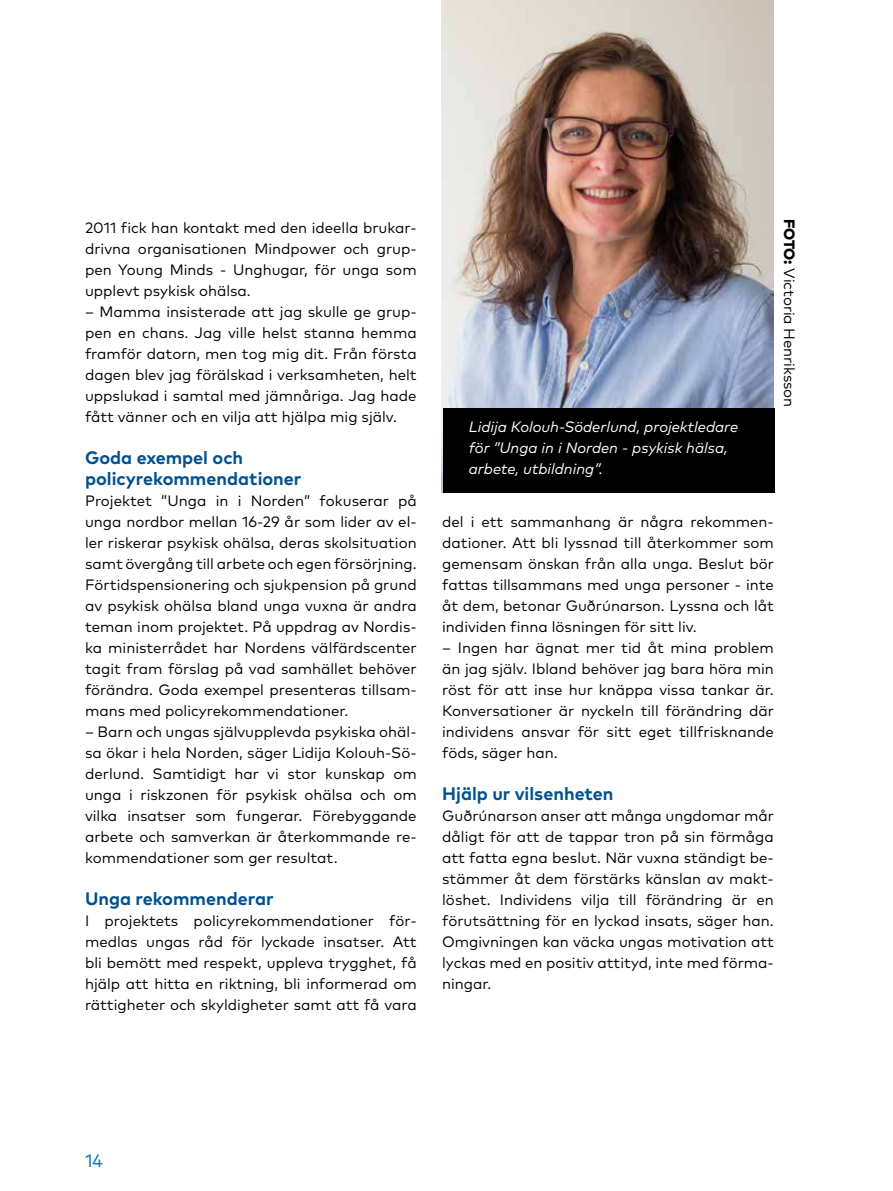
<style>
.page{position:relative;width:893px;height:1191px;background:#fff}
.page>*{position:absolute;margin:0;border:0;box-sizing:border-box;transform-origin:0 0}
.t1{font:700 18px/21px "Mark Pro";color:#00518d}
.t2{font:18px "Mark Pro";color:#0070b7}
.t3{font:15px/21px "Mark Pro";color:#000;text-align:justify}
.t4{font:italic 15px/21px "Mark Pro";color:#fff}
.s1{font-weight:800}
</style>
<div class="page">
<hr style="left:892px;top:0;width:1px;height:1191px;background:#bcdff7">
<img style="left:442px;top:0;width:332px;height:492px">
<div style="left:443px;top:408px;width:332px;height:84px;background:#000"></div>
<div style="left:781px;top:801px;width:112px;height:320px;background:#fff"></div>
<p class="t3" style="left:85px;top:216px;width:333px">2011 fick han kontakt med den ideella brukar&shy;drivna organisationen Mindpower och grup&shy;pen Young Minds - Unghugar, för unga som upplevt psykisk ohälsa.</p>
<p class="t3" style="left:85px;top:300px;width:333px">– Mamma insisterade att jag skulle ge grup&shy;pen en chans. Jag ville helst stanna hemma framför datorn, men tog mig dit. Från första dagen blev jag förälskad i verksamheten, helt uppslukad i samtal med jämnåriga. Jag hade fått vänner och en vilja att hjälpa mig själv.</p>
<p class="t1" style="left:85px;top:446px;width:218px">Goda exempel och policyrekommendationer</p>
<p class="t3" style="left:85px;top:489px;width:333px">Projektet ”Unga in i Norden” fokuserar på unga nordbor mellan 16-29 år som lider av el&shy;ler riskerar psykisk ohälsa, deras skolsituation samt övergång till arbete och egen försörjning.<br>Förtidspensionering och sjukpension på grund av psykisk ohälsa bland unga vuxna är andra teman inom projektet. På uppdrag av Nordis&shy;ka ministerrådet har Nordens välfärdscenter tagit fram förslag på vad samhället behöver förändra. Goda exempel presenteras tillsam&shy;mans med policyrekommendationer.</p>
<p class="t3" style="left:85px;top:720px;width:333px">– Barn och ungas självupplevda psykiska ohäl&shy;sa ökar i hela Norden, säger Lidija Kolouh-Sö&shy;derlund. Samtidigt har vi stor kunskap om unga i riskzonen för psykisk ohälsa och om vilka insatser som fungerar. Förebyggande arbete och samverkan är återkommande re&shy;kommendationer som ger resultat.</p>
<p class="t1" style="left:85px;top:887px;width:190px">Unga rekommenderar</p>
<p class="t3" style="left:85px;top:909px;width:333px">I projektets policyrekommendationer för&shy;medlas ungas råd för lyckade insatser. Att bli bemött med respekt, uppleva trygghet, få hjälp att hitta en riktning, bli informerad om rättigheter och skyldigheter samt att få vara</p>
<p class="t4" style="left:469px;top:415px;width:271px">Lidija Kolouh-Söderlund, projektledare för ”Unga in i Norden - psykisk hälsa, arbete, utbildning”.</p>
<p class="t3" style="left:801px;top:219px;width:190px;rotate:90deg"><span class="s1">FOTO:</span> Victoria Henriksson</p>
<p class="t3" style="left:442px;top:510px;width:333px">del i ett sammanhang är några rekommen&shy;dationer. Att bli lyssnad till återkommer som gemensam önskan från alla unga. Beslut bör fattas tillsammans med unga personer - inte åt dem, betonar Guðrúnarson. Lyssna och låt individen finna lösningen för sitt liv.</p>
<p class="t3" style="left:442px;top:636px;width:333px">– Ingen har ägnat mer tid åt mina problem än jag själv. Ibland behöver jag bara höra min röst för att inse hur knäppa vissa tankar är.<br>Konversationer är nyckeln till förändring där individens ansvar för sitt eget tillfrisknande föds, säger han.</p>
<p class="t1" style="left:442px;top:781px;width:173px">Hjälp ur vilsenheten</p>
<p class="t3" style="left:442px;top:804px;width:333px">Guðrúnarson anser att många ungdomar mår dåligt för att de tappar tron på sin förmåga att fatta egna beslut. När vuxna ständigt be&shy;stämmer åt dem förstärks känslan av makt&shy;löshet. Individens vilja till förändring är en förutsättning för en lyckad insats, säger han.<br>Omgivningen kan väcka ungas motivation att lyckas med en positiv attityd, inte med förma&shy;ningar.</p>
<p class="t2" style="left:85px;top:1146px;width:19px">14</p>
</div>
